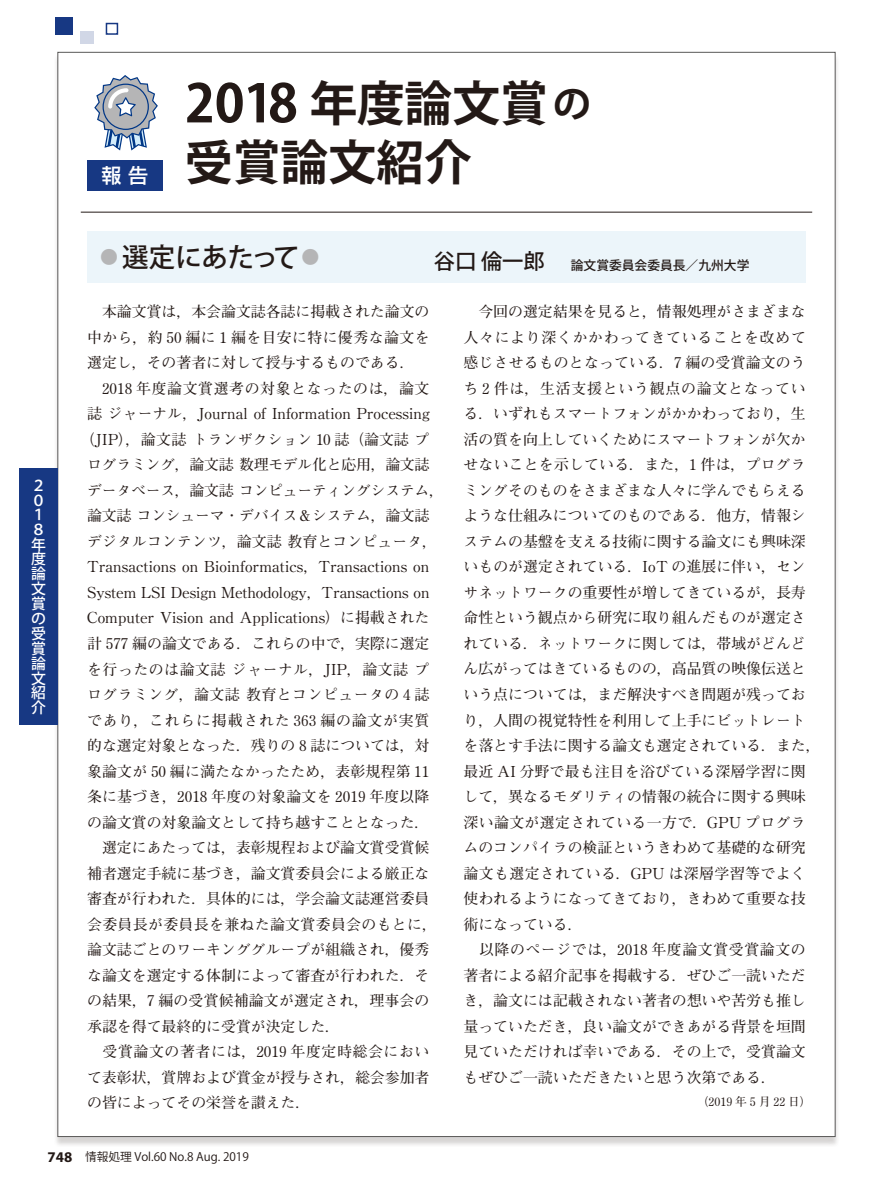
<style>
.page{position:relative;width:893px;height:1191px;background:#fff}
.page>*{position:absolute;margin:0;border:0;box-sizing:border-box;transform-origin:0 0}
.t1{font:700 47.85px/59.6px "Koz Go Pro";color:#231916}
.t2{font:500 26.55px "Koz Go Pro";letter-spacing:-.02em;color:#231916}
.t3{font:500 19.95px "Shin Go Pro";color:#fff}
.t4{font:700 14.85px/25.5px "Futo Min A101 Pro";color:#231916}
.t5{font:14.85px/25.5px "M Ma Century";letter-spacing:.005em;color:#231916;text-align:justify}
.t6{font:700 14.85px "Futo Min A101 Pro";letter-spacing:.04em;color:#231916}
.t7{font:500 14.85px/14.9px "Koz Go Pro";color:#fff}
.t8{font:500 12.75px "Koz Go Pro";color:#231916}
.t9{font:12px "M Ma Century";color:#231916}
.t10{font:11.7px "Koz Go Pro";color:#231916}
.s1{font-size:52.05px}
.s2{font-size:38.25px}
.s3{color:#b5b5b6}
.s4{font-size:21.3px}
.s5{font-family:"M Ma Century";font-weight:400;font-size:15.15px}
.s6{font-family:"Futo Min A101 Pro";font-weight:700}
.s7{font-family:"M Ma Century";font-weight:400}
.s8{font-family:"Futo Min A101 Pro";font-weight:700;font-size:11.7px}
.s9{font-family:"Myriad Pro";font-weight:700;font-size:14.85px}
</style>
<div class="page">
<div style="left:53px;top:53px;width:787px;height:1094px;background:#231916;opacity:.19"></div>
<div style="left:58px;top:52px;width:777px;height:1084px;background:#fff"></div>
<div style="left:20px;top:468px;width:38px;height:257px;background:#173883"></div>
<div style="left:56px;top:17px;width:17px;height:17px;background:#173883"></div>
<div style="left:80px;top:31px;width:13px;height:13px;background:#d1d7e6"></div>
<div style="left:106px;top:23px;width:12px;height:12px;border:2px solid #173883"></div>
<div style="left:87px;top:232px;width:719px;height:51px;background:#ecf5fa"></div>
<div style="left:87px;top:160px;width:76px;height:31px;background:#173883"></div>
<hr style="left:81px;top:212px;width:731px;height:1px;background:#231916">
<svg style="left:94px;top:75px;width:64px;height:75px"></svg>
<h3 class="t3" style="left:101px;top:159px;width:48px">報 告</h3>
<h1 class="t1" style="left:185px;top:76px;width:408px"><span class="s1">2018</span> 年度論文賞<span class="s2">の</span>受賞論文紹介</h1>
<p class="t7" style="left:31px;top:478px;width:16px">２<br>０<br>１<br>８年度論文賞の受賞論文紹介</p>
<h2 class="t2" style="left:96px;top:241px;width:230px"><span class="s3">◦</span>選定にあたって<span class="s3">◦</span></h2>
<p class="t8" style="left:434px;top:257px;width:317px"><span class="s4">谷口 倫一郎 　</span>論文賞委員会委員長／九州大学</p>
<p class="t4" style="left:87px;top:297px;width:344px;text-align:justify">　本論文賞は，本会論文誌各誌に掲載された論文の中から，約 <span class="s5">50</span> 編に <span class="s5">1</span> 編を目安に特に優秀な論文を選定し，その著者に対して授与するものである．</p>
<p class="t6" style="left:102px;top:376px;width:329px"><span class="s5">2018</span> 年度論文賞選考の対象となったのは，論文</p>
<p class="t5" style="left:87px;top:401px;width:344px"><span class="s6">誌ジャーナル，</span>Journal of Information Processing</p>
<p class="t4" style="left:87px;top:425px;width:358px;text-indent:-7px">（<span class="s7">JIP</span>），論文誌トランザクション <span class="s5">10</span> 誌（論文誌プログラミング，論文誌数理モデル化と応用，論文誌データベース，論文誌コンピューティングシステム，論文誌コンシューマ・デバイス＆システム，論文誌デジタルコンテンツ，論文誌教育とコンピュータ，</p>
<p class="t5" style="left:87px;top:555px;width:344px">Transactions on Bioinformatics<span class="s6">，</span>Transactions on System LSI Design Methodology<span class="s6">，</span>Transactions on Computer Vision and Applications<span class="s6">）に掲載された</span></p>
<p class="t4" style="left:87px;top:629px;width:351px">計 <span class="s5">577</span> 編の論文である．これらの中で，実際に選定を行ったのは論文誌ジャーナル，<span class="s7">JIP</span>，論文誌プログラミング，論文誌教育とコンピュータの <span class="s5">4</span> 誌であり，これらに掲載された <span class="s5">363</span> 編の論文が実質的な選定対象となった．残りの <span class="s5">8</span> 誌については，対象論文が <span class="s5">50</span> 編に満たなかったため，表彰規程第 <span class="s5">11</span>条に基づき，<span class="s5">2018</span> 年度の対象論文を <span class="s5">2019</span> 年度以降の論文賞の対象論文として持ち越すこととなった．　選定にあたっては，表彰規程および論文賞受賞候補者選定手続に基づき，論文賞委員会による厳正な審査が行われた．具体的には，学会論文誌運営委員会委員長が委員長を兼ねた論文賞委員会のもとに，論文誌ごとのワーキンググループが組織され，優秀な論文を選定する体制によって審査が行われた．その結果，<span class="s5">7</span> 編の受賞候補論文が選定され，理事会の承認を得て最終的に受賞が決定した．<br>　受賞論文の著者には，<span class="s5">2019</span> 年度定時総会において表彰状，賞牌および賞金が授与され，総会参加者の皆によってその栄誉を讃えた．</p>
<p class="t4" style="left:463px;top:297px;width:359px">　今回の選定結果を見ると，情報処理がさまざまな人々により深くかかわってきていることを改めて感じさせるものとなっている．<span class="s5">7</span> 編の受賞論文のうち <span class="s5">2</span> 件は，生活支援という観点の論文となっている．いずれもスマートフォンがかかわっており，生活の質を向上していくためにスマートフォンが欠かせないことを示している．また，<span class="s5">1</span> 件は，プログラミングそのものをさまざまな人々に学んでもらえるような仕組みについてのものである．他方，情報システムの基盤を支える技術に関する論文にも興味深いものが選定されている．<span class="s7">IoT</span> の進展に伴い，センサネットワークの重要性が増してきているが，長寿命性という観点から研究に取り組んだものが選定されている．ネットワークに関しては，帯域がどんどん広がってはきているものの，高品質の映像伝送という点については，まだ解決すべき問題が残っており，人間の視覚特性を利用して上手にビットレートを落とす手法に関する論文も選定されている．また，最近 <span class="s7">AI</span> 分野で最も注目を浴びている深層学習に関して，異なるモダリティの情報の統合に関する興味深い論文が選定されている一方で．<span class="s7">GPU</span> プログラムのコンパイラの検証というきわめて基礎的な研究論文も選定されている．<span class="s7">GPU</span> は深層学習等でよく使われるようになってきており，きわめて重要な技術になっている．<br>　以降のページでは，<span class="s5">2018</span> 年度論文賞受賞論文の著者による紹介記事を掲載する．ぜひご一読いただき，論文には記載されない著者の想いや苦労も推し量っていただき，良い論文ができあがる背景を垣間見ていただければ幸いである．その上で，受賞論文もぜひご一読いただきたいと思う次第である．</p>
<p class="t9" style="left:697px;top:1095px;width:116px"><span class="s8">（</span>2019 <span class="s8">年</span> 5 <span class="s8">月</span> 22 <span class="s8">日）</span></p>
<p class="t10" style="left:48px;top:1149px;width:203px"><span class="s9">748</span> 情報処理 Vol.60 No.8 Aug. 2019</p>
</div>
